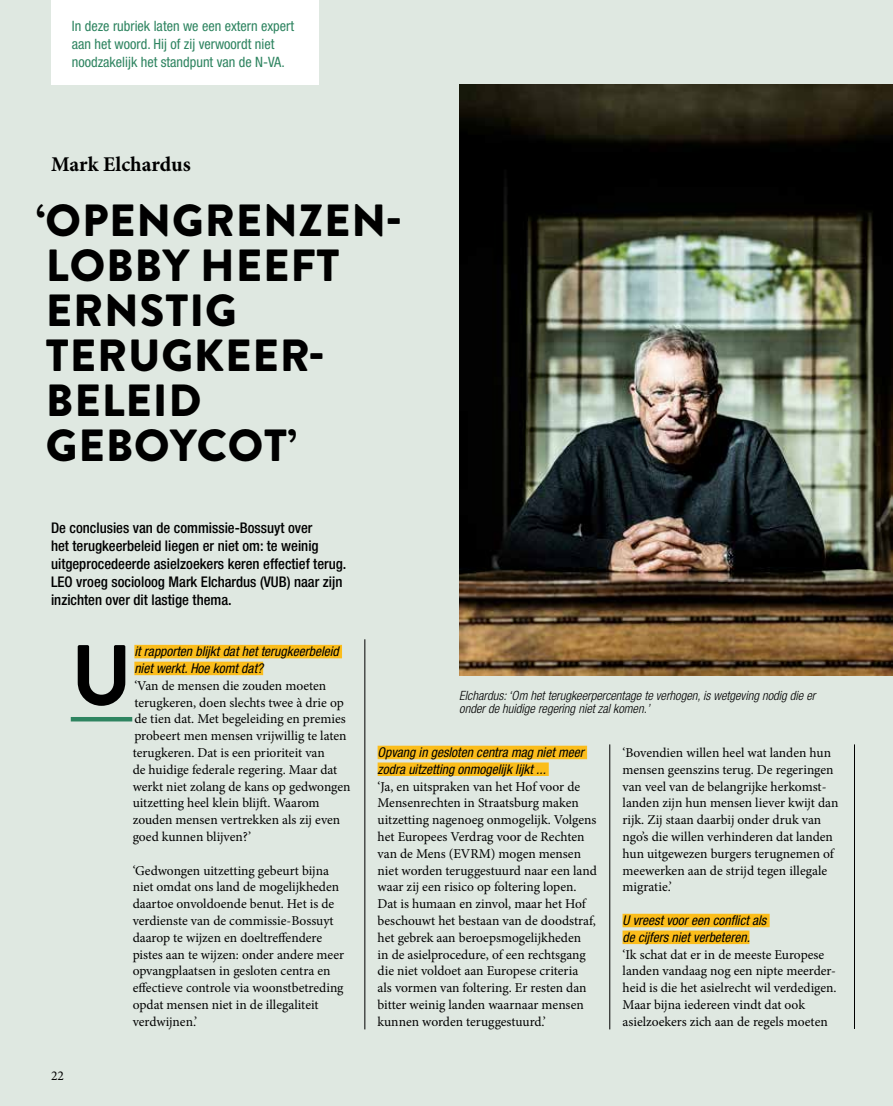
<style>
.page{position:relative;width:893px;height:1106px;background:#dfe8e1}
.page>*{position:absolute;margin:0;border:0;box-sizing:border-box;transform-origin:0 0}
.t1{font:700 85.5px "Brandon Grotesque";color:#000}
.t2{font:900 45px/45px "Brandon Grotesque";letter-spacing:.02em;color:#000}
.t3{font:700 21px "Minion Pro";color:#000}
.t4{font:500 condensed 14.7px/18px "Helvetica Neue";color:#000}
.t5{font:condensed 14.25px/18px "Helvetica Neue";color:#2e8460}
.t6{font:13.5px/16.8px "Minion Pro";color:#000}
.t7{font:italic condensed 13.5px/16.8px "Helvetica Neue";color:#000}
.t8{font:italic 300 condensed 12.75px/13.5px "Helvetica Neue";color:#000}
</style>
<div class="page">
<div style="left:134px;top:645px;width:208px;height:13px;background:#fbbd1b"></div>
<div style="left:134px;top:661px;width:129px;height:14px;background:#fbbd1b"></div>
<div style="left:378px;top:745px;width:209px;height:14px;background:#fbbd1b"></div>
<div style="left:378px;top:762px;width:171px;height:14px;background:#fbbd1b"></div>
<hr style="left:71px;top:717px;width:61px;height:4px;background:#2e8460">
<hr style="left:365px;top:639px;width:1px;height:390px;background:#000">
<hr style="left:609px;top:744px;width:1px;height:285px;background:#000">
<hr style="left:854px;top:744px;width:1px;height:285px;background:#000">
<img style="left:459px;top:85px;width:434px;height:590px">
<div style="left:622px;top:913px;width:148px;height:14px;background:#fbbd1b"></div>
<div style="left:622px;top:930px;width:127px;height:14px;background:#fbbd1b"></div>
<div style="left:51px;top:0;width:267px;height:85px;background:#fff"></div>
<p class="t5" style="left:72px;top:17px;width:224px">In deze rubriek laten we een extern expert aan het woord. Hij of zij verwoordt niet noodzakelijk het standpunt van de N-VA.</p>
<h3 class="t3" style="left:51px;top:152px;width:141px">Mark Elchardus</h3>
<h2 class="t2" style="left:36px;top:199px;width:363px">‘OPENGRENZEN-<br>LOBBY HEEFT<br>ERNSTIG<br>TERUGKEER-<br>BELEID<br>GEBOYCOT’</h2>
<p class="t4" style="left:51px;top:519px;width:297px">De conclusies van de commissie-Bossuyt over<br>het terugkeerbeleid liegen er niet om: te weinig uitgeprocedeerde asielzoekers keren effectief terug.<br>LEO vroeg socioloog Mark Elchardus (VUB) naar zijn inzichten over dit lastige thema.</p>
<h1 class="t1" style="left:71px;top:615px;width:63px">U</h1>
<p class="t7" style="left:134px;top:643px;width:206px">it rapporten blijkt dat het terugkeerbeleid niet werkt. Hoe komt dat?</p>
<p class="t6" style="left:133px;top:677px;width:219px">‘Van de mensen die zouden moeten terugkeren, doen slechts twee à drie op de tien dat. Met begeleiding en premies probeert men mensen vrijwillig te laten terugkeren. Dat is een prioriteit van<br>de huidige federale regering. Maar dat werkt niet zolang de kans op gedwongen uitzetting heel klein blijft. Waarom zouden mensen vertrekken als zij even goed kunnen blijven?’</p>
<p class="t6" style="left:133px;top:862px;width:213px">‘Gedwongen uitzetting gebeurt bijna niet omdat ons land de mogelijkheden daartoe onvoldoende benut. Het is de verdienste van de commissie-Bossuyt daarop te wijzen en doeltreffendere pistes aan te wijzen: onder andere meer opvangplaatsen in gesloten centra en effectieve controle via woonstbetreding opdat mensen niet in de illegaliteit verdwijnen.’</p>
<p class="t6" style="left:51px;top:1067px;width:14px">22</p>
<p class="t8" style="left:459px;top:688px;width:358px">Elchardus: ‘Om het terugkeerpercentage te verhogen, is wetgeving nodig die er onder de huidige regering niet zal komen.’</p>
<p class="t7" style="left:378px;top:743px;width:208px">Opvang in gesloten centra mag niet meer zodra uitzetting onmogelijk lijkt ...</p>
<p class="t6" style="left:378px;top:778px;width:221px">‘Ja, en uitspraken van het Hof voor de Mensenrechten in Straatsburg maken uitzetting nagenoeg onmogelijk. Volgens het Europees Verdrag voor de Rechten van de Mens (EVRM) mogen mensen niet worden teruggestuurd naar een land waar zij een risico op foltering lopen.<br>Dat is humaan en zinvol, maar het Hof beschouwt het bestaan van de doodstraf, het gebrek aan beroepsmogelijkheden<br>in de asielprocedure, of een rechtsgang die niet voldoet aan Europese criteria<br>als vormen van foltering. Er resten dan bitter weinig landen waarnaar mensen kunnen worden teruggestuurd.’</p>
<p class="t6" style="left:622px;top:744px;width:217px">‘Bovendien willen heel wat landen hun mensen geenszins terug. De regeringen van veel van de belangrijke herkomst&shy;landen zijn hun mensen liever kwijt dan rijk. Zij staan daarbij onder druk van ngo’s die willen verhinderen dat landen hun uitgewezen burgers terugnemen of meewerken aan de strijd tegen illegale migratie.’</p>
<p class="t7" style="left:622px;top:911px;width:145px">U vreest voor een conflict als de cijfers niet verbeteren.</p>
<p class="t6" style="left:622px;top:946px;width:216px">‘Ik schat dat er in de meeste Europese landen vandaag nog een nipte meerder&shy;heid is die het asielrecht wil verdedigen.<br>Maar bijna iedereen vindt dat ook asielzoekers zich aan de regels moeten</p>
</div>
